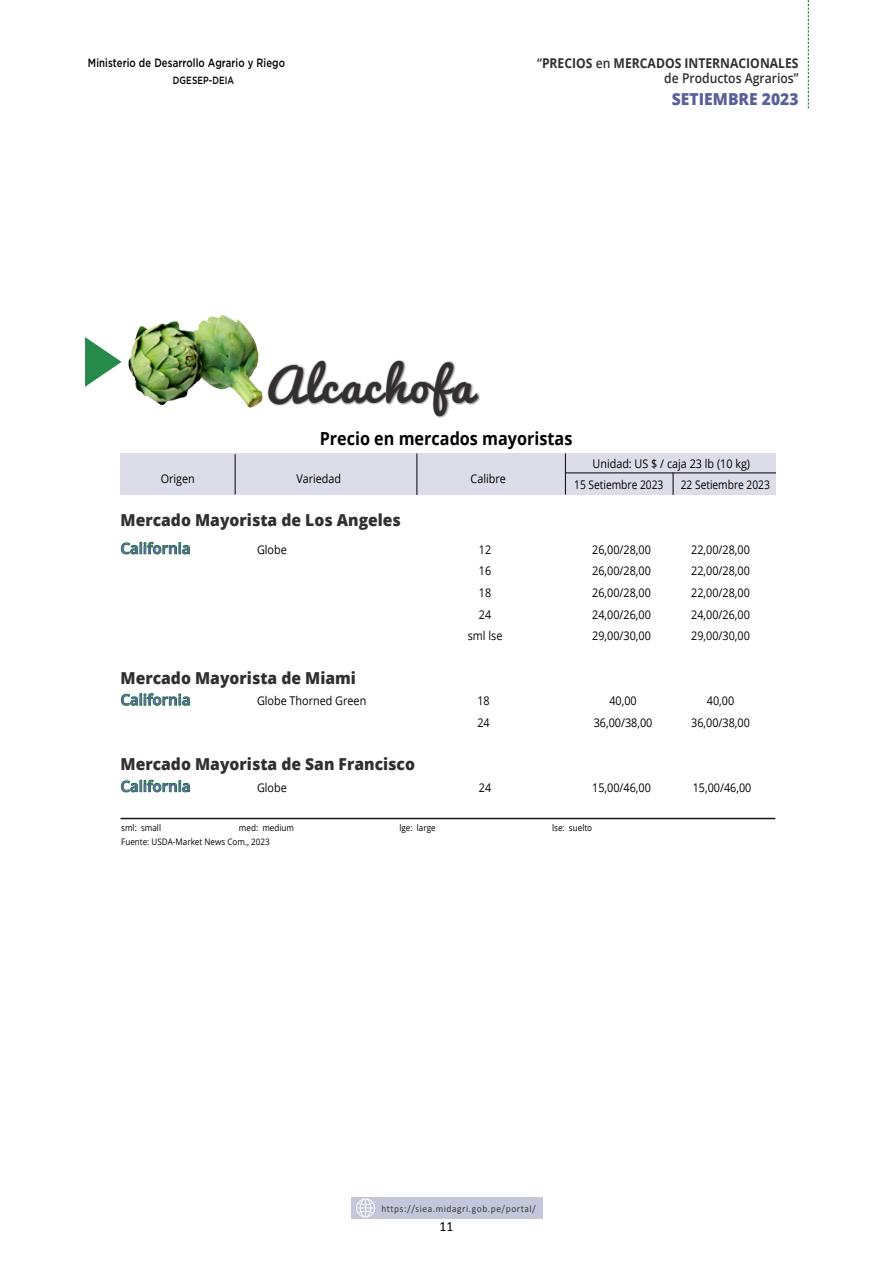
<style>
.page{position:relative;width:893px;height:1263px;background:#fff}
.page>*{position:absolute;margin:0;border:0;box-sizing:border-box;transform-origin:0 0}
.t1{font:45px "Pacifico";letter-spacing:.05em;color:#332f31;scale:1.05 1}
.t2{font:700 18px "Open Sans";color:#000;scale:.9 1}
.t3{font:800 16.5px "Open Sans";color:#332f31;scale:.95 1}
.t4{font:800 16.5px "Open Sans";color:#58609a;scale:.95 1}
.t5{font:600 15px "Open Sans";color:#60659e}
.t6{font:14.1px "Calibri";color:#000;scale:.95 1}
.t7{font:700 13.5px/15px "Open Sans";color:#332f31;text-align:right;scale:.9 1}
.t8{font:12px "Open Sans";color:#000;scale:.9 1}
.t9{font:500 12px "Gotham";letter-spacing:.01em;color:#000;scale:.8 1}
.t10{font:12px "Open Sans";color:#000;scale:.85 1}
.t11{font:500 10.5px "Gotham";letter-spacing:.01em;color:#000;scale:.8 1}
.t12{font:10.05px "Calibri";letter-spacing:.06em;color:#383b35;scale:.95 1}
.t13{font:9px "Open Sans";color:#000;scale:.9 1}
.s1{font-weight:600}
</style>
<div class="page">
<svg style="left:808px;top:0;width:1px;height:108px"></svg>
<div style="left:351px;top:1197px;width:191px;height:21px;background:#c4c7db"></div>
<svg style="left:356px;top:1198px;width:19px;height:19px"></svg>
<svg style="left:121px;top:542px;width:69px;height:12px"></svg>
<svg style="left:121px;top:693px;width:69px;height:13px"></svg>
<svg style="left:121px;top:779px;width:69px;height:13px"></svg>
<div style="left:121px;top:453px;width:655px;height:42px;background:#dddce9"></div>
<hr style="left:235px;top:454px;width:1px;height:40px;background:#1c181a">
<hr style="left:416px;top:453px;width:1px;height:42px;background:#1c181a">
<hr style="left:565px;top:453px;width:1px;height:41px;background:#1c181a">
<hr style="left:566px;top:472px;width:210px;height:1px;background:#1c181a">
<hr style="left:672px;top:472px;width:2px;height:23px;background:#1c181a">
<img style="left:129px;top:316px;width:92px;height:61px">
<hr style="left:121px;top:818px;width:654px;height:1px;background:#1c181a">
<svg style="left:85px;top:337px;width:37px;height:50px"></svg>
<div style="left:267px;top:360px;width:214px;height:58px;background:#000;opacity:.6"></div>
<p class="t9" style="left:88px;top:55px;width:248px">Ministerio de Desarrollo Agrario y Riego</p>
<p class="t11" style="left:173px;top:73px;width:78px">DGESEP-DEIA</p>
<p class="t7" style="left:537px;top:55px;width:292px"><span class="s1">“</span>PRECIOS <span class="s1">en</span> MERCADOS INTERNACIONALES <span class="s1">de Productos Agrarios”</span></p>
<h3 class="t4" style="left:672px;top:86px;width:135px">SETIEMBRE 2023</h3>
<h1 class="t1" style="left:265px;top:361px;width:199px">Alcachofa</h1>
<h2 class="t2" style="left:320px;top:425px;width:282px">Precio en mercados mayoristas</h2>
<p class="t8" style="left:592px;top:456px;width:177px">Unidad: US $ / caja 23 lb (10 kg)</p>
<p class="t8" style="left:161px;top:471px;width:39px">Origen</p>
<p class="t8" style="left:296px;top:471px;width:51px">Variedad</p>
<p class="t8" style="left:471px;top:471px;width:41px">Calibre</p>
<p class="t10" style="left:574px;top:477px;width:106px">15 Setiembre 2023</p>
<p class="t10" style="left:681px;top:477px;width:106px">22 Setiembre 2023</p>
<h3 class="t3" style="left:121px;top:507px;width:297px">Mercado Mayorista de Los Angeles</h3>
<p class="t5" style="left:121px;top:538px;width:72px">California</p>
<p class="t8" style="left:257px;top:541px;width:35px">Globe</p>
<p class="t8" style="left:479px;top:541px;width:15px">12</p>
<p class="t8" style="left:592px;top:541px;width:67px">26,00/28,00</p>
<p class="t8" style="left:691px;top:541px;width:67px">22,00/28,00</p>
<p class="t8" style="left:479px;top:563px;width:15px">16</p>
<p class="t8" style="left:592px;top:563px;width:67px">26,00/28,00</p>
<p class="t8" style="left:691px;top:563px;width:67px">22,00/28,00</p>
<p class="t8" style="left:479px;top:584px;width:15px">18</p>
<p class="t8" style="left:592px;top:584px;width:67px">26,00/28,00</p>
<p class="t8" style="left:691px;top:584px;width:67px">22,00/28,00</p>
<p class="t8" style="left:479px;top:606px;width:15px">24</p>
<p class="t8" style="left:592px;top:606px;width:67px">24,00/26,00</p>
<p class="t8" style="left:691px;top:606px;width:67px">24,00/26,00</p>
<p class="t8" style="left:468px;top:628px;width:40px">sml lse</p>
<p class="t8" style="left:592px;top:628px;width:67px">29,00/30,00</p>
<p class="t8" style="left:691px;top:628px;width:67px">29,00/30,00</p>
<h3 class="t3" style="left:121px;top:665px;width:249px">Mercado Mayorista de Miami</h3>
<p class="t5" style="left:121px;top:689px;width:72px">California</p>
<p class="t8" style="left:257px;top:692px;width:123px">Globe Thorned Green</p>
<p class="t8" style="left:477px;top:692px;width:15px">18</p>
<p class="t8" style="left:609px;top:692px;width:32px">40,00</p>
<p class="t8" style="left:707px;top:692px;width:32px">40,00</p>
<p class="t8" style="left:477px;top:714px;width:15px">24</p>
<p class="t8" style="left:594px;top:714px;width:67px">36,00/38,00</p>
<p class="t8" style="left:691px;top:714px;width:67px">36,00/38,00</p>
<h3 class="t3" style="left:121px;top:751px;width:312px">Mercado Mayorista de San Francisco</h3>
<p class="t5" style="left:121px;top:776px;width:72px">California</p>
<p class="t8" style="left:257px;top:779px;width:35px">Globe</p>
<p class="t8" style="left:479px;top:779px;width:15px">24</p>
<p class="t8" style="left:592px;top:779px;width:67px">15,00/46,00</p>
<p class="t8" style="left:693px;top:779px;width:67px">15,00/46,00</p>
<p class="t13" style="left:121px;top:821px;width:46px">sml: small</p>
<p class="t13" style="left:239px;top:821px;width:63px">med: medium</p>
<p class="t13" style="left:399px;top:821px;width:42px">lge: large</p>
<p class="t13" style="left:552px;top:821px;width:46px">lse: suelto</p>
<p class="t13" style="left:121px;top:835px;width:166px">Fuente: USDA-Market News Com., 2023</p>
<p class="t12" style="left:382px;top:1202px;width:164px">https://siea.midagri.gob.pe/portal/</p>
<p class="t6" style="left:440px;top:1217px;width:16px">11</p>
</div>
